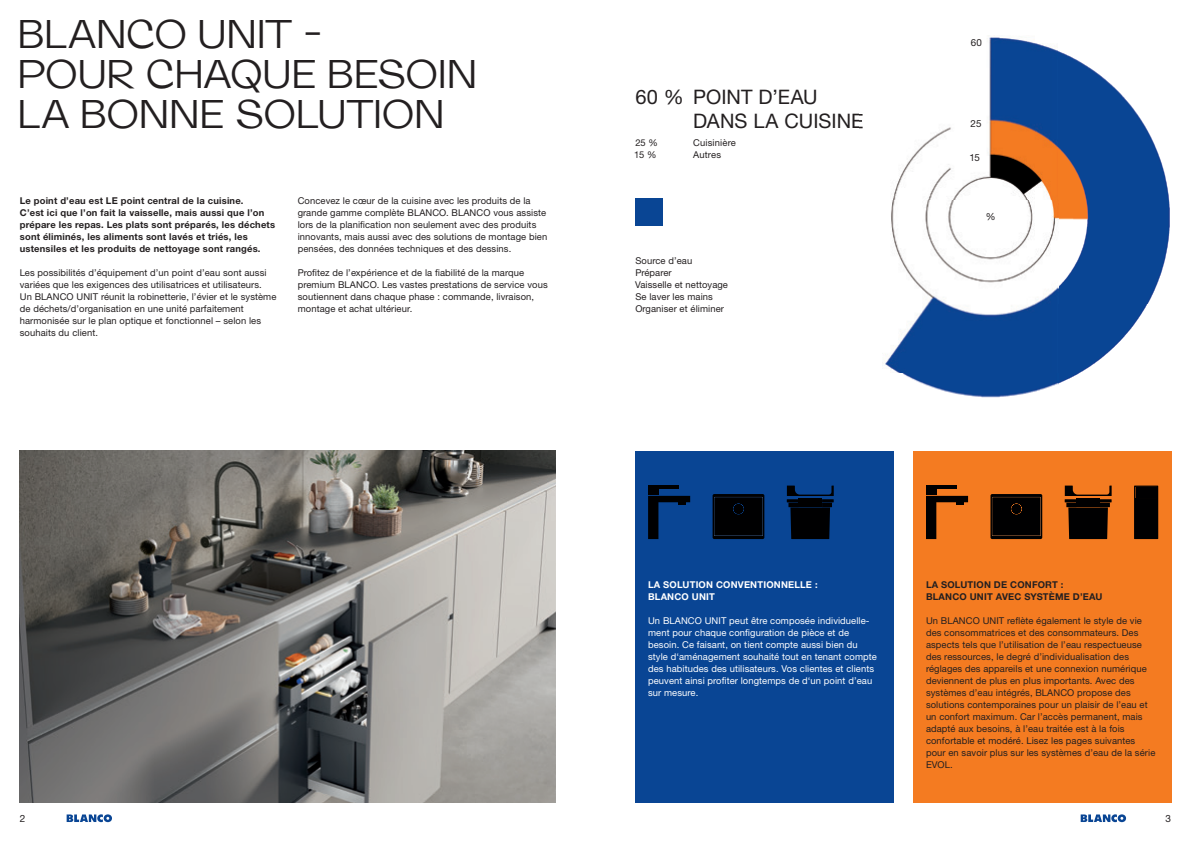
<style>
.page{position:relative;width:1191px;height:842px;background:#fff}
.page>*{position:absolute;margin:0;border:0;box-sizing:border-box;transform-origin:0 0}
.t1{font:40px/40px "Valizas";color:#231f20}
.t2{font:20px/24px "Helvetica Neue LTW1 G";color:#231f20}
.t3{font:10px "Helvetica Neue LT Pro";color:#231f20}
.t4{font:9.8px "Helvetica Neue LTW1 G";color:#231f20}
.t5{font:9.4px/12px "Helvetica Neue LTW1 G";letter-spacing:.01em;color:#231f20}
.t6{font:700 9.4px/12px "Helvetica Neue LTW1 G";letter-spacing:.02em;color:#231f20}
.t7{font:9.4px/12px "Helvetica Neue LTW1 G";letter-spacing:.01em;color:#fff}
.t8{font:700 9.4px/12px "Helvetica Neue LTW1 G";letter-spacing:.02em;color:#fff}
</style>
<div class="page">
<div style="left:635px;top:451px;width:258px;height:351px;background:#094594"></div>
<div style="left:913px;top:451px;width:258px;height:351px;background:#f47b21"></div>
<img style="left:882px;top:35px;width:288px;height:363px">
<img style="left:859px;top:114px;width:4px;height:15px">
<img style="left:20px;top:451px;width:536px;height:351px">
<svg style="left:712px;top:494px;width:52px;height:45px;background:#020408"></svg>
<hr style="left:659px;top:486px;width:19px;height:3px;background:#000001">
<div style="left:648px;top:486px;width:10px;height:9px;background:#000001"></div>
<svg style="left:648px;top:496px;width:42px;height:43px"></svg>
<svg style="left:786px;top:486px;width:47px;height:53px"></svg>
<div style="left:798px;top:498px;width:23px;height:9px;background:#000001"></div>
<svg style="left:1134px;top:486px;width:24px;height:53px"></svg>
<div style="left:1135px;top:487px;width:21px;height:11px;background:#000001"></div>
<svg style="left:990px;top:494px;width:52px;height:45px;background:#0a0603"></svg>
<hr style="left:936px;top:486px;width:20px;height:3px;background:#000001">
<div style="left:926px;top:486px;width:10px;height:9px;background:#000001"></div>
<svg style="left:926px;top:496px;width:42px;height:43px"></svg>
<svg style="left:1064px;top:486px;width:47px;height:53px"></svg>
<div style="left:1076px;top:498px;width:23px;height:9px;background:#000001"></div>
<div style="left:635px;top:198px;width:28px;height:28px;background:#094594"></div>
<svg style="left:1080px;top:814px;width:46px;height:8px"></svg>
<svg style="left:67px;top:814px;width:45px;height:8px"></svg>
<h1 class="t1" style="left:18px;top:11px;width:461px">BLANCO UNIT -<br>POUR CHAQUE BESOIN<br>LA BONNE SOLUTION</h1>
<p class="t6" style="left:20px;top:195px;width:257px">Le point d’eau est LE point central de la cuisine.<br>C’est ici que l’on fait la vaisselle, mais aussi que l’on prépare les repas. Les plats sont préparés, les déchets sont éliminés, les aliments sont lavés et triés, les ustensiles et les produits de nettoyage sont rangés.</p>
<p class="t5" style="left:20px;top:267px;width:258px">Les possibilités d’équipement d’un point d’eau sont aussi variées que les exigences des utilisatrices et utilisateurs.<br>Un BLANCO UNIT réunit la robinetterie, l’évier et le système de déchets/d’organisation en une unité parfaitement harmonisée sur le plan optique et fonctionnel – selon les souhaits du client.</p>
<p class="t5" style="left:298px;top:195px;width:251px">Concevez le cœur de la cuisine avec les produits de la grande gamme complète BLANCO. BLANCO vous assiste lors de la planification non seulement avec des produits innovants, mais aussi avec des solutions de montage bien pensées, des données techniques et des dessins.</p>
<p class="t5" style="left:298px;top:267px;width:251px">Profitez de l’expérience et de la fiabilité de la marque premium BLANCO. Les vastes prestations de service vous soutiennent dans chaque phase : commande, livraison, montage et achat ultérieur.</p>
<h2 class="t2" style="left:693px;top:85px;width:172px;text-indent:-58px">60 % POINT D’EAU<br>DANS LA CUISINE</h2>
<p class="t5" style="left:635px;top:137px;width:24px">25 %</p>
<p class="t5" style="left:693px;top:137px;width:44px">Cuisinière</p>
<p class="t5" style="left:634px;top:148px;width:24px">15 %</p>
<p class="t5" style="left:693px;top:148px;width:29px">Autres</p>
<p class="t5" style="left:635px;top:255px;width:94px">Source d’eau<br>Préparer<br>Vaisselle et nettoyage<br>Se laver les mains<br>Organiser et éliminer</p>
<p class="t4" style="left:970px;top:36px;width:13px">60</p>
<p class="t4" style="left:970px;top:118px;width:12px">25</p>
<p class="t4" style="left:969px;top:152px;width:12px">15</p>
<p class="t4" style="left:986px;top:210px;width:11px">%</p>
<p class="t8" style="left:648px;top:579px;width:171px">LA SOLUTION CONVENTIONNELLE :<br>BLANCO UNIT</p>
<p class="t7" style="left:648px;top:615px;width:230px">Un BLANCO UNIT peut être composée individuelle&shy;ment pour chaque configuration de pièce et de besoin. Ce faisant, on tient compte aussi bien du style d‘aménagement souhaité tout en tenant compte des habitudes des utilisateurs. Vos clientes et clients peuvent ainsi profiter longtemps de d‘un point d’eau sur mesure.</p>
<p class="t6" style="left:926px;top:579px;width:178px">LA SOLUTION DE CONFORT :<br>BLANCO UNIT AVEC SYSTÈME D’EAU</p>
<p class="t5" style="left:926px;top:615px;width:231px">Un BLANCO UNIT reflète également le style de vie des consommatrices et des consommateurs. Des aspects tels que l’utilisation de l’eau respectueuse des ressources, le degré d’individualisation des réglages des appareils et une connexion numérique deviennent de plus en plus importants. Avec des systèmes d’eau intégrés, BLANCO propose des solutions contemporaines pour un plaisir de l’eau et un confort maximum. Car l’accès permanent, mais adapté aux besoins, à l’eau traitée est à la fois confortable et modéré. Lisez les pages suivantes pour en savoir plus sur les systèmes d’eau de la série EVOL.</p>
<p class="t3" style="left:20px;top:813px;width:7px">2</p>
<p class="t3" style="left:1165px;top:813px;width:7px">3</p>
</div>
